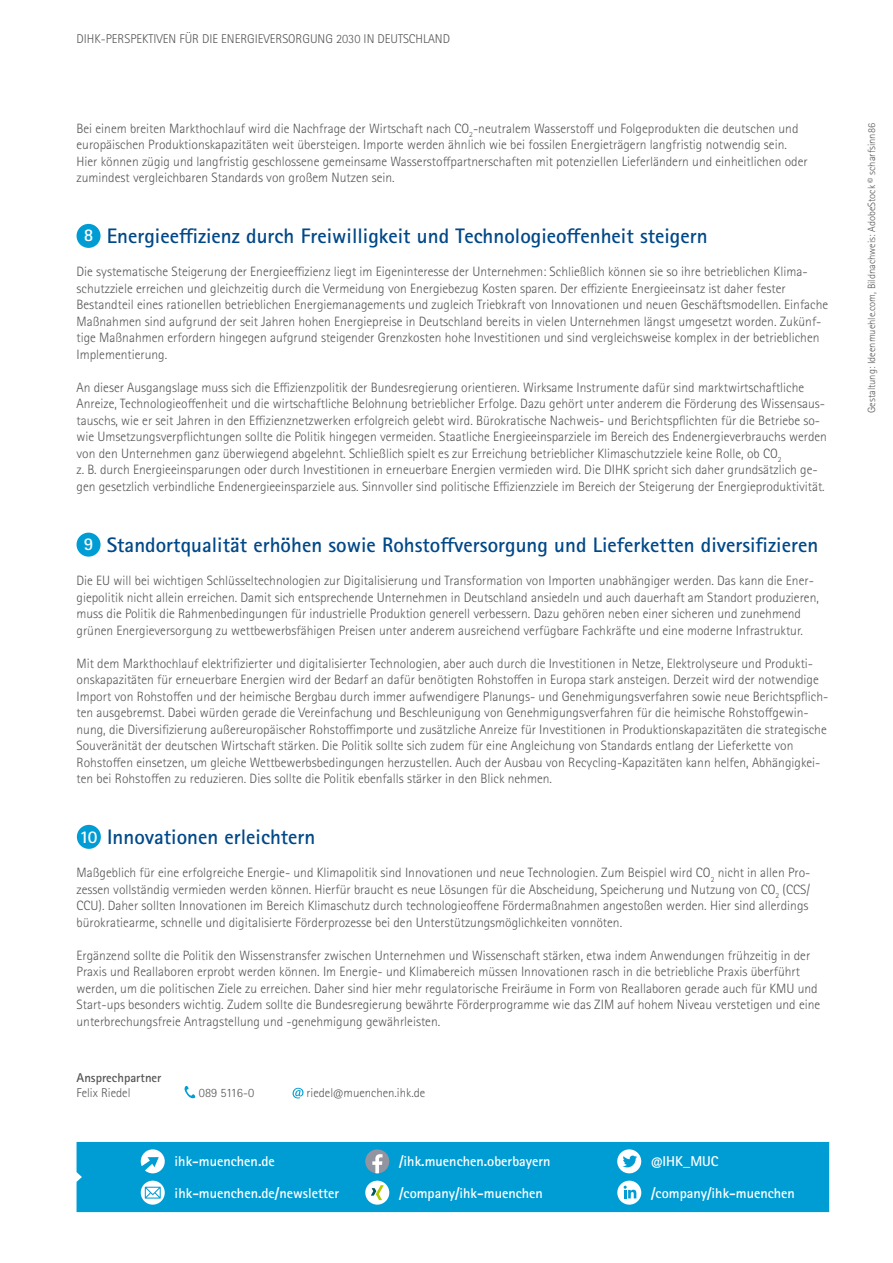
<style>
.page{position:relative;width:893px;height:1263px;background:#fff}
.page>*{position:absolute;margin:0;border:0;box-sizing:border-box;transform-origin:0 0}
.Headline{font:700 21px "Rotis Sans Serif Std";color:#004888}
.Ansprechpartner{font:700 18px "Rotis Sans Serif Std";color:#fff}
.t1{font:700 14.25px "Rotis Sans Serif Std";color:#fff}
.Fließtext{font:300 13.5px/16.5px "Rotis Sans Serif Std";color:#565655}
.Seitenkennzeichnung{font:300 12.75px "Rotis Sans Serif Std";color:#565655}
.Ansprechpartner-2{font:300 12.75px "Rotis Sans Serif Std";color:#565655}
.Ansprechpartner-3{font:700 12.75px "Rotis Sans Serif Std";color:#565655}
.t2{font:300 10.5px "Rotis Sans Serif Std";color:#565655}
</style>
<div class="page">
<div style="left:77px;top:1142px;width:752px;height:70px;background:#009dd4"></div>
<svg style="left:141px;top:1181px;width:24px;height:24px"></svg>
<svg style="left:145px;top:1187px;width:16px;height:11px"></svg>
<svg style="left:141px;top:1149px;width:24px;height:24px"></svg>
<div style="left:617px;top:1149px;width:24px;height:24px;background:#fff;border-radius:50%"></div>
<svg style="left:623px;top:1155px;width:14px;height:12px"></svg>
<div style="left:365px;top:1181px;width:24px;height:23px;background:#fff;border-radius:50%"></div>
<svg style="left:371px;top:1185px;width:13px;height:15px"></svg>
<div style="left:365px;top:1149px;width:24px;height:24px;background:#92949f;border-radius:50%"></div>
<svg style="left:372px;top:1154px;width:11px;height:19px"></svg>
<div style="left:617px;top:1181px;width:24px;height:24px;background:#fff;border-radius:50%"></div>
<svg style="left:624px;top:1186px;width:12px;height:12px"></svg>
<div style="left:77px;top:224px;width:24px;height:24px;background:#009dd4;border-radius:50%"></div>
<div style="left:77px;top:533px;width:24px;height:24px;background:#009dd4;border-radius:50%"></div>
<div style="left:77px;top:825px;width:24px;height:24px;background:#009dd4;border-radius:50%"></div>
<svg style="left:185px;top:1086px;width:10px;height:12px"></svg>
<svg style="left:293px;top:1088px;width:10px;height:10px"></svg>
<p class="Seitenkennzeichnung" style="left:77px;top:31px;width:375px">DIHK-PERSPEKTIVEN FÜR DIE ENERGIEVERSORGUNG 2030 IN DEUTSCHLAND</p>
<p class="Fließtext" style="left:77px;top:120px;width:733px">Bei einem breiten Markthochlauf wird die Nachfrage der Wirtschaft nach CO<sub>2</sub>-neutralem Wasserstoff und Folgeprodukten die deutschen und europäischen Produktionskapazitäten weit übersteigen. Importe werden ähnlich wie bei fossilen Energieträgern langfristig notwendig sein.<br>Hier können zügig und langfristig geschlossene gemeinsame Wasserstoffpartnerschaften mit potenziellen Lieferländern und einheitlichen oder zumindest vergleichbaren Standards von großem Nutzen sein.</p>
<p class="Ansprechpartner" style="left:84px;top:224px;width:11px">8</p>
<p class="Headline" style="left:107px;top:223px;width:602px">Energieeffizienz durch Freiwilligkeit und Technologieoffenheit steigern</p>
<p class="Fließtext" style="left:77px;top:264px;width:753px">Die systematische Steigerung der Energieeffizienz liegt im Eigeninteresse der Unternehmen: Schließlich können sie so ihre betrieblichen Klima&shy;schutzziele erreichen und gleichzeitig durch die Vermeidung von Energiebezug Kosten sparen. Der effiziente Energieeinsatz ist daher fester Bestandteil eines rationellen betrieblichen Energiemanagements und zugleich Triebkraft von Innovationen und neuen Geschäftsmodellen. Einfache Maßnahmen sind aufgrund der seit Jahren hohen Energiepreise in Deutschland bereits in vielen Unternehmen längst umgesetzt worden. Zukünf&shy;tige Maßnahmen erfordern hingegen aufgrund steigender Grenzkosten hohe Investitionen und sind vergleichsweise komplex in der betrieblichen Implementierung.</p>
<p class="Fließtext" style="left:77px;top:379px;width:752px">An dieser Ausgangslage muss sich die Effizienzpolitik der Bundesregierung orientieren. Wirksame Instrumente dafür sind marktwirtschaftliche Anreize, Technologieoffenheit und die wirtschaftliche Belohnung betrieblicher Erfolge. Dazu gehört unter anderem die Förderung des Wissensaus&shy;tauschs, wie er seit Jahren in den Effizienznetzwerken erfolgreich gelebt wird. Bürokratische Nachweis- und Berichtspflichten für die Betriebe so&shy;wie Umsetzungsverpflichtungen sollte die Politik hingegen vermeiden. Staatliche Energieeinsparziele im Bereich des Endenergieverbrauchs werden von den Unternehmen ganz überwiegend abgelehnt. Schließlich spielt es zur Erreichung betrieblicher Klimaschutzziele keine Rolle, ob CO<sub>2<br></sub>z. B. durch Energieeinsparungen oder durch Investitionen in erneuerbare Energien vermieden wird. Die DIHK spricht sich daher grundsätzlich ge&shy;gen gesetzlich verbindliche Endenergieeinsparziele aus. Sinnvoller sind politische Effizienzziele im Bereich der Steigerung der Energieproduktivität.</p>
<p class="Ansprechpartner" style="left:84px;top:532px;width:11px">9</p>
<p class="Headline" style="left:107px;top:532px;width:713px">Standortqualität erhöhen sowie Rohstoffversorgung und Lieferketten diversifizieren</p>
<p class="Fließtext" style="left:77px;top:572px;width:744px">Die EU will bei wichtigen Schlüsseltechnologien zur Digitalisierung und Transformation von Importen unabhängiger werden. Das kann die Ener&shy;giepolitik nicht allein erreichen. Damit sich entsprechende Unternehmen in Deutschland ansiedeln und auch dauerhaft am Standort produzieren, muss die Politik die Rahmenbedingungen für industrielle Produktion generell verbessern. Dazu gehören neben einer sicheren und zunehmend grünen Energieversorgung zu wettbewerbsfähigen Preisen unter anderem ausreichend verfügbare Fachkräfte und eine moderne Infrastruktur.</p>
<p class="Fließtext" style="left:77px;top:655px;width:753px">Mit dem Markthochlauf elektrifizierter und digitalisierter Technologien, aber auch durch die Investitionen in Netze, Elektrolyseure und Produkti&shy;onskapazitäten für erneuerbare Energien wird der Bedarf an dafür benötigten Rohstoffen in Europa stark ansteigen. Derzeit wird der notwendige Import von Rohstoffen und der heimische Bergbau durch immer aufwendigere Planungs- und Genehmigungsverfahren sowie neue Berichtspflich&shy;ten ausgebremst. Dabei würden gerade die Vereinfachung und Beschleunigung von Genehmigungsverfahren für die heimische Rohstoffgewin&shy;nung, die Diversifizierung außereuropäischer Rohstoffimporte und zusätzliche Anreize für Investitionen in Produktionskapazitäten die strategische Souveränität der deutschen Wirtschaft stärken. Die Politik sollte sich zudem für eine Angleichung von Standards entlang der Lieferkette von Rohstoffen einsetzen, um gleiche Wettbewerbsbedingungen herzustellen. Auch der Ausbau von Recycling-Kapazitäten kann helfen, Abhängigkei&shy;ten bei Rohstoffen zu reduzieren. Dies sollte die Politik ebenfalls stärker in den Blick nehmen.</p>
<p class="Ansprechpartner" style="left:79px;top:825px;width:20px">10</p>
<p class="Headline" style="left:107px;top:824px;width:210px">Innovationen erleichtern</p>
<p class="Fließtext" style="left:77px;top:865px;width:735px">Maßgeblich für eine erfolgreiche Energie- und Klimapolitik sind Innovationen und neue Technologien. Zum Beispiel wird CO<sub>2</sub> nicht in allen Pro&shy;zessen vollständig vermieden werden können. Hierfür braucht es neue Lösungen für die Abscheidung, Speicherung und Nutzung von CO<sub>2</sub> (CCS/ CCU). Daher sollten Innovationen im Bereich Klimaschutz durch technologieoffene Fördermaßnahmen angestoßen werden. Hier sind allerdings bürokratiearme, schnelle und digitalisierte Förderprozesse bei den Unterstützungsmöglichkeiten vonnöten.</p>
<p class="Fließtext" style="left:77px;top:947px;width:745px">Ergänzend sollte die Politik den Wissenstransfer zwischen Unternehmen und Wissenschaft stärken, etwa indem Anwendungen frühzeitig in der Praxis und Reallaboren erprobt werden können. Im Energie- und Klimabereich müssen Innovationen rasch in die betriebliche Praxis überführt werden, um die politischen Ziele zu erreichen. Daher sind hier mehr regulatorische Freiräume in Form von Reallaboren gerade auch für KMU und Start-ups besonders wichtig. Zudem sollte die Bundesregierung bewährte Förderprogramme wie das ZIM auf hohem Niveau verstetigen und eine unterbrechungsfreie Antragstellung und -genehmigung gewährleisten.</p>
<p class="Ansprechpartner-3" style="left:77px;top:1069px;width:86px">Ansprechpartner</p>
<p class="Ansprechpartner-2" style="left:77px;top:1085px;width:56px">Felix Riedel</p>
<p class="Ansprechpartner-2" style="left:199px;top:1085px;width:57px">089 5116-0</p>
<p class="Ansprechpartner-2" style="left:307px;top:1085px;width:120px">riedel@muenchen.ihk.de</p>
<p class="t1" style="left:399px;top:1152px;width:153px">/ihk.muenchen.oberbayern</p>
<p class="t1" style="left:175px;top:1152px;width:102px">ihk-muenchen.de</p>
<p class="t1" style="left:651px;top:1152px;width:69px">@IHK_MUC</p>
<p class="t1" style="left:399px;top:1184px;width:145px">/company/ihk-muenchen</p>
<p class="t1" style="left:175px;top:1184px;width:166px">ihk-muenchen.de/newsletter</p>
<p class="t1" style="left:651px;top:1184px;width:145px">/company/ihk-muenchen</p>
<p class="t2" style="left:865px;top:413px;width:291px;rotate:-90deg">Gestaltung: Ideenmuehle.com, Bildnachweis: AdobeStock © scharfsinn86</p>
</div>
